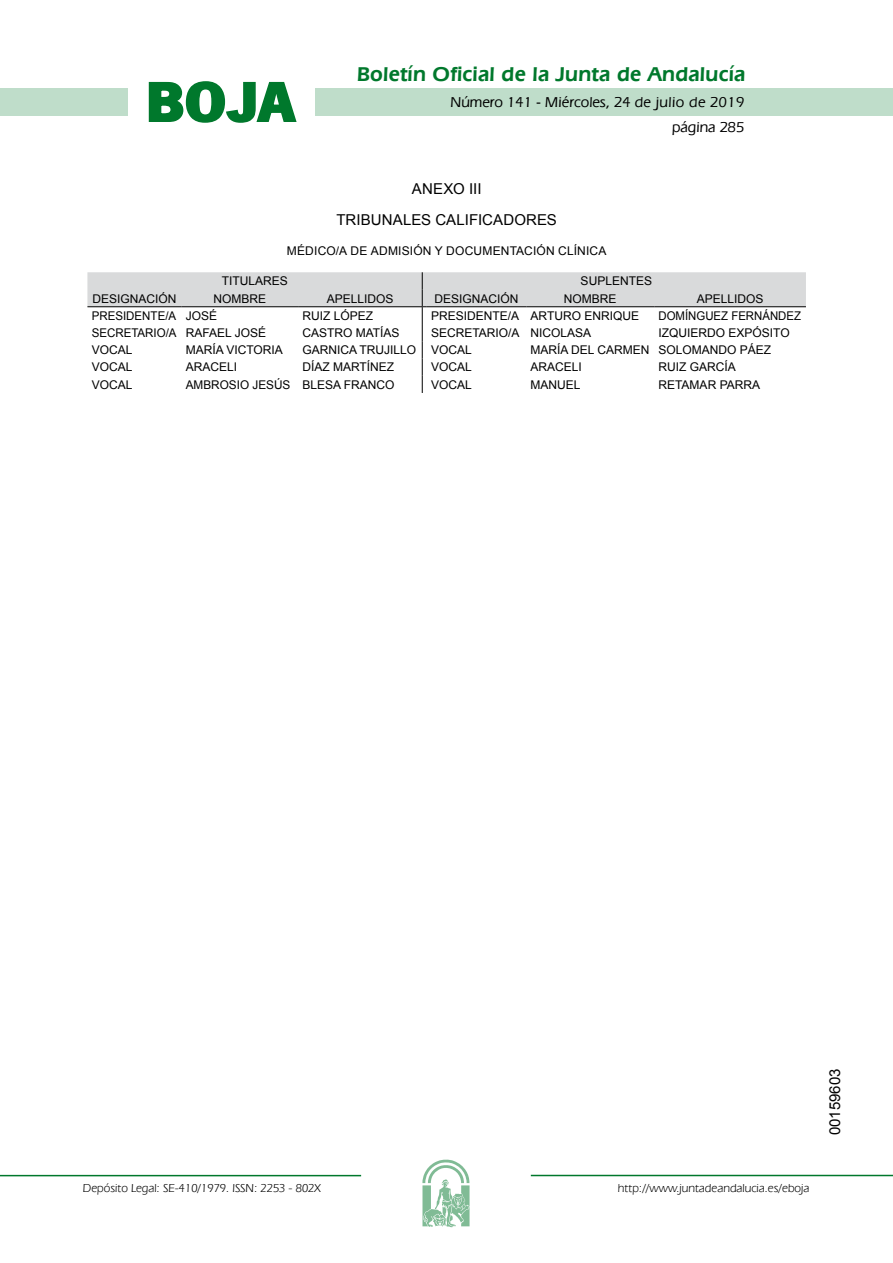
<style>
.page{position:relative;width:893px;height:1263px;background:#fff}
.page>*{position:absolute;margin:0;border:0;box-sizing:border-box;transform-origin:0 0}
.t1{font:700 57.75px "News Got T";color:#00782c;scale:1.14 1}
.t2{font:600 21px "Eras IT Cby BT";letter-spacing:.01em;color:#00782c}
.t3{font:500 15px/24.5px "Eras IT Cby BT";color:#000;text-align:right}
.t4{font:15px/30.8px "Arial";color:#000;text-align:center}
.t5{font:12px "Arial";color:#000}
.t6{font:12px "Eras IT Cby BT";color:#000}
.t7{font:12px "Arial";color:#000;scale:.96 1}
.t8{font:12px "Arial";color:#000;scale:.95 1}
</style>
<div class="page">
<div style="left:315px;top:88px;width:577px;height:28px;background:#bfddca"></div>
<div style="left:0;top:88px;width:128px;height:28px;background:#bfddca"></div>
<hr style="left:0;top:1175px;width:361px;height:1px;background:#00782c">
<svg style="left:422px;top:1159px;width:47px;height:68px"></svg>
<hr style="left:531px;top:1175px;width:361px;height:1px;background:#00782c">
<svg style="left:148px;top:81px;width:149px;height:42px"></svg>
<svg style="left:87px;top:272px;width:719px;height:121px"></svg>
<h1 class="t1" style="left:145px;top:68px;width:133px">BOJA</h1>
<h2 class="t2" style="left:357px;top:62px;width:390px">Boletín Oficial de la Junta de Andalucía</h2>
<p class="t3" style="left:450px;top:90px;width:295px">Número 141 - Miércoles, 24 de julio de 2019 página 285</p>
<p class="t4" style="left:336px;top:173px;width:222px">ANEXO III<br>TRIBUNALES CALIFICADORES</p>
<p class="t5" style="left:287px;top:243px;width:321px">MÉDICO/A DE ADMISIÓN Y DOCUMENTACIÓN CLÍNICA</p>
<p class="t5" style="left:222px;top:273px;width:68px">TITULARES</p>
<p class="t5" style="left:580px;top:273px;width:73px">SUPLENTES</p>
<p class="t5" style="left:92px;top:290px;width:86px">DESIGNACIÓN</p>
<p class="t5" style="left:213px;top:290px;width:54px">NOMBRE</p>
<p class="t5" style="left:327px;top:290px;width:68px">APELLIDOS</p>
<p class="t5" style="left:434px;top:290px;width:86px">DESIGNACIÓN</p>
<p class="t5" style="left:564px;top:290px;width:54px">NOMBRE</p>
<p class="t5" style="left:696px;top:290px;width:68px">APELLIDOS</p>
<p class="t7" style="left:92px;top:308px;width:132px">PRESIDENTE/A JOSÉ</p>
<p class="t5" style="left:302px;top:308px;width:72px">RUIZ LÓPEZ</p>
<p class="t5" style="left:431px;top:308px;width:209px">PRESIDENTE/A ARTURO ENRIQUE</p>
<p class="t8" style="left:658px;top:308px;width:151px">DOMÍNGUEZ FERNÁNDEZ</p>
<p class="t7" style="left:92px;top:325px;width:183px">SECRETARIO/A RAFAEL JOSÉ</p>
<p class="t5" style="left:302px;top:325px;width:99px">CASTRO MATÍAS</p>
<p class="t5" style="left:431px;top:325px;width:162px">SECRETARIO/A NICOLASA</p>
<p class="t5" style="left:658px;top:325px;width:133px">IZQUIERDO EXPÓSITO</p>
<p class="t5" style="left:92px;top:342px;width:42px">VOCAL</p>
<p class="t5" style="left:186px;top:342px;width:99px">MARÍA VICTORIA</p>
<p class="t5" style="left:302px;top:342px;width:171px">GARNICA TRUJILLO VOCAL</p>
<p class="t5" style="left:530px;top:342px;width:242px">MARÍA DEL CARMEN SOLOMANDO PÁEZ</p>
<p class="t5" style="left:92px;top:359px;width:42px">VOCAL</p>
<p class="t5" style="left:186px;top:359px;width:53px">ARACELI</p>
<p class="t5" style="left:302px;top:359px;width:93px">DÍAZ MARTÍNEZ</p>
<p class="t5" style="left:431px;top:359px;width:42px">VOCAL</p>
<p class="t5" style="left:530px;top:359px;width:53px">ARACELI</p>
<p class="t5" style="left:658px;top:359px;width:79px">RUIZ GARCÍA</p>
<p class="t5" style="left:92px;top:377px;width:42px">VOCAL</p>
<p class="t5" style="left:186px;top:377px;width:210px">AMBROSIO JESÚS BLESA FRANCO</p>
<p class="t5" style="left:431px;top:377px;width:42px">VOCAL</p>
<p class="t5" style="left:530px;top:377px;width:52px">MANUEL</p>
<p class="t5" style="left:658px;top:377px;width:103px">RETAMAR PARRA</p>
<p class="t6" style="left:83px;top:1181px;width:239px">Depósito Legal: SE-410/1979. ISSN: 2253 - 802X</p>
<p class="t6" style="left:618px;top:1181px;width:193px">http://www.juntadeandalucia.es/eboja</p>
<p class="t4" style="left:819px;top:1135px;width:68px;rotate:-90deg">00159603</p>
</div>
